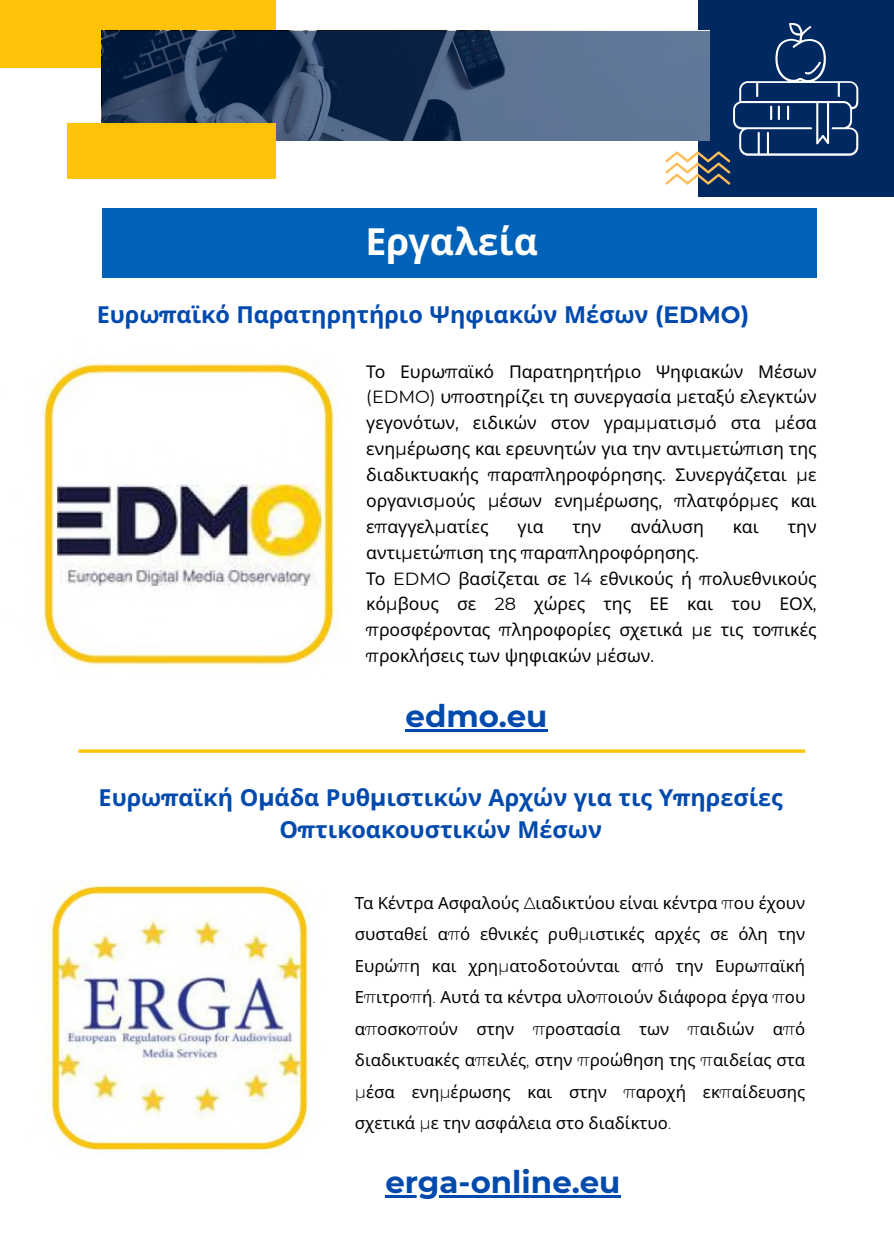
<style>
.page{position:relative;width:894px;height:1233px;background:#fff}
.page>*{position:absolute;margin:0;border:0;box-sizing:border-box;transform-origin:0 0}
.t1{font:700 37.35px "Noto Sans";color:#fff}
.t2{font:700 30.9px "Montserrat";color:#004aad}
.t3{font:700 23.4px/32.5px "Noto Sans";color:#004aad;text-align:center}
.t4{font:17.55px/25.8px "Noto Sans";color:#000;text-align:justify}
.t5{font:16.8px/31.5px "Noto Sans";color:#000;text-align:justify}
.s1{font-family:"Montserrat"}
.s2{font-family:"Montserrat";font-weight:300}
</style>
<div class="page">
<div style="left:697px;top:0;width:196px;height:197px;background:#002961"></div>
<div style="left:0;top:0;width:276px;height:68px;background:#fec209"></div>
<svg style="left:102px;top:31px;width:563px;height:109px"></svg>
<div style="left:67px;top:124px;width:209px;height:55px;background:#fec209"></div>
<svg style="left:665px;top:23px;width:193px;height:162px"></svg>
<svg style="left:78px;top:749px;width:727px;height:4px"></svg>
<img style="left:43px;top:363px;width:294px;height:303px">
<img style="left:50px;top:885px;width:259px;height:267px">
<hr style="left:405px;top:729px;width:142px;height:3px;background:#004aad">
<hr style="left:385px;top:1195px;width:235px;height:2px;background:#004aad">
<div style="left:102px;top:209px;width:714px;height:69px;background:#0062b9"></div>
<p class="t1" style="left:365px;top:215px;width:174px">Εργαλεία</p>
<p class="t3" style="left:97px;top:298px;width:653px">Ευρω<span class="s1">π</span>αϊκό Παρατηρητήριο Ψηφιακών Μέσων <span class="s1">(EDMO)</span></p>
<p class="t4" style="left:366px;top:358px;width:451px">Το Ευρω<span class="s1">π</span>αϊκό Παρατηρητήριο Ψηφιακών Μέσων <span class="s1">(EDMO)</span> υ<span class="s1">π</span>οστηρίζει τη συνεργασία <span class="s1">μ</span>εταξύ ελεγκτών γεγονότων<span class="s1">,</span> ειδικών στον γρα<span class="s1">μμ</span>ατισ<span class="s1">μ</span>ό στα <span class="s1">μ</span>έσα ενη<span class="s1">μ</span>έρωσης και ερευνητών για την αντι<span class="s1">μ</span>ετώ<span class="s1">π</span>ιση της διαδικτυακής <span class="s1">π</span>αρα<span class="s1">π</span>ληροφόρησης<span class="s1">.</span> Συνεργάζεται <span class="s1">μ</span>ε οργανισ<span class="s1">μ</span>ούς <span class="s1">μ</span>έσων ενη<span class="s1">μ</span>έρωσης<span class="s1">, π</span>λατφόρ<span class="s1">μ</span>ες και ε<span class="s1">π</span>αγγελ<span class="s1">μ</span>ατίες</p>
<p class="t4" style="left:517px;top:513px;width:27px">για</p>
<p class="t4" style="left:572px;top:513px;width:30px">την</p>
<p class="t4" style="left:630px;top:513px;width:75px">ανάλυση</p>
<p class="t4" style="left:732px;top:513px;width:27px">και</p>
<p class="t4" style="left:787px;top:513px;width:30px">την</p>
<p class="t4" style="left:366px;top:539px;width:334px">αντι<span class="s1">μ</span>ετώ<span class="s1">π</span>ιση της <span class="s1">π</span>αρα<span class="s1">π</span>ληροφόρησης<span class="s1">.</span></p>
<p class="t4" style="left:366px;top:565px;width:451px">Το <span class="s1">EDMO</span> βασίζεται σε <span class="s1">14</span> εθνικούς ή <span class="s1">π</span>ολυεθνικούς κό<span class="s1">μ</span>βους σε <span class="s1">28</span> χώρες της ΕΕ και του ΕΟΧ<span class="s1">, π</span>ροσφέροντας <span class="s1">π</span>ληροφορίες σχετικά <span class="s1">μ</span>ε τις το<span class="s1">π</span>ικές <span class="s1">π</span>ροκλήσεις των ψηφιακών <span class="s1">μ</span>έσων<span class="s1">.</span></p>
<h1 class="t2" style="left:405px;top:697px;width:143px">edmo.eu</h1>
<h3 class="t3" style="left:99px;top:780px;width:685px">Ευρω<span class="s1">π</span>αϊκή Ο<span class="s1">μ</span>άδα Ρυθ<span class="s1">μ</span>ιστικών Αρχών για τις Υ<span class="s1">π</span>ηρεσίες<br>Ο<span class="s1">π</span>τικοακουστικών Μέσων</h3>
<p class="t5" style="left:355px;top:887px;width:451px">Τα Κέντρα Ασφαλούς <span class="s2">Δ</span>ιαδικτύου είναι κέντρα <span class="s2">π</span>ου έχουν συσταθεί α<span class="s2">π</span>ό εθνικές ρυθ<span class="s2">μ</span>ιστικές αρχές σε όλη την Ευρώ<span class="s2">π</span>η και χρη<span class="s2">μ</span>ατοδοτούνται α<span class="s2">π</span>ό την Ευρω<span class="s2">π</span>αϊκή Ε<span class="s2">π</span>ιτρο<span class="s2">π</span>ή<span class="s2">.</span> Αυτά τα κέντρα υλο<span class="s2">π</span>οιούν διάφορα έργα <span class="s2">π</span>ου α<span class="s2">π</span>οσκο<span class="s2">π</span>ούν στην <span class="s2">π</span>ροστασία των <span class="s2">π</span>αιδιών α<span class="s2">π</span>ό διαδικτυακές α<span class="s2">π</span>ειλές<span class="s2">,</span> στην <span class="s2">π</span>ροώθηση της <span class="s2">π</span>αιδείας στα <span class="s2">μ</span>έσα ενη<span class="s2">μ</span>έρωσης και στην <span class="s2">π</span>αροχή εκ<span class="s2">π</span>αίδευσης σχετικά <span class="s2">μ</span>ε την ασφάλεια στο διαδίκτυο<span class="s2">.</span></p>
<p class="t2" style="left:385px;top:1163px;width:236px">erga-online.eu</p>
</div>
